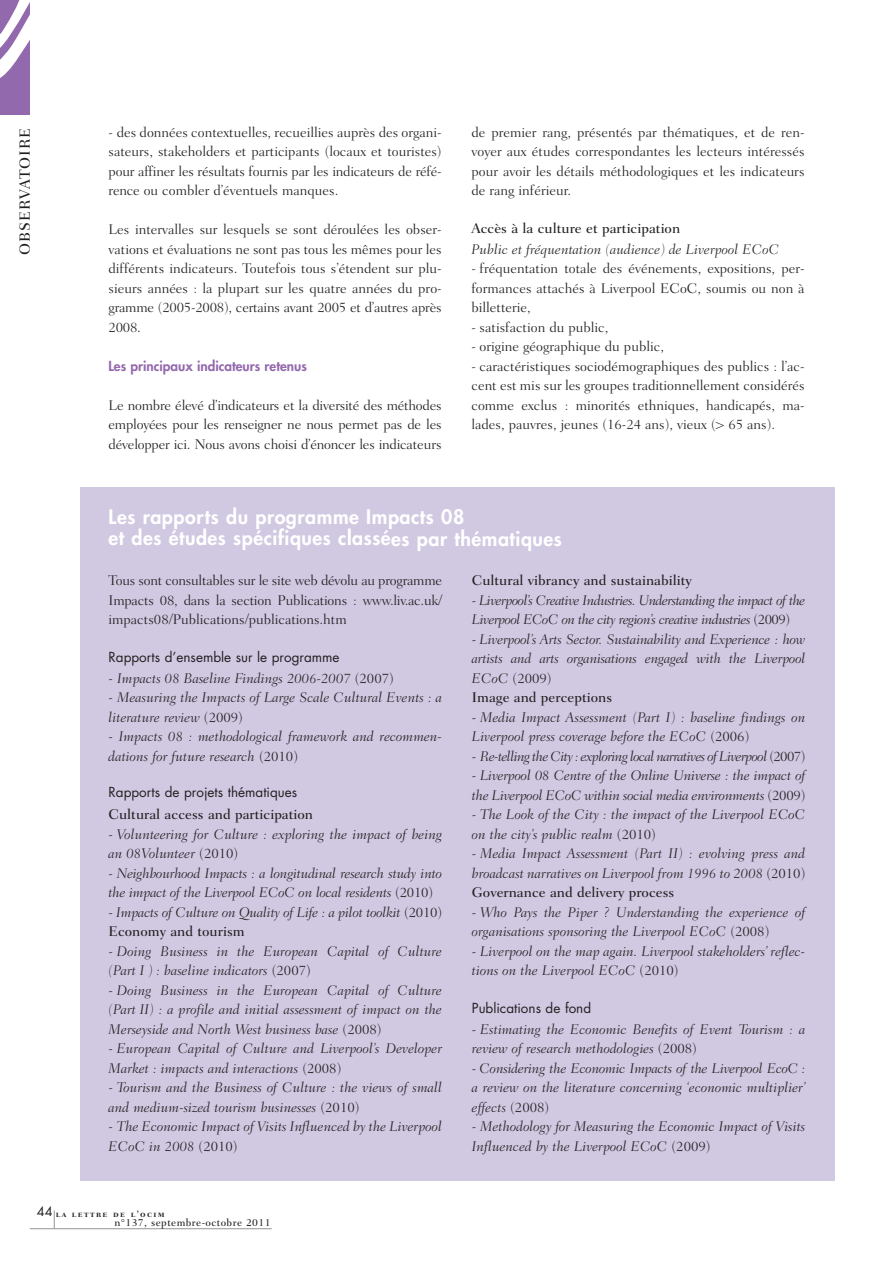
<style>
.page{position:relative;width:893px;height:1263px;background:#fff}
.page>*{position:absolute;margin:0;border:0;box-sizing:border-box;transform-origin:0 0}
.t1{font:800 19.5px/21.6px "Futura";letter-spacing:.03em;color:#fff}
.t2{font:15px "Fairfield LH Medium SC";letter-spacing:.07em;color:#231f20}
.t3{font:italic 300 14.25px/19.5px "Fairfield LH";color:#231f20}
.t4{font:300 14.25px/19.5px "Fairfield LH";color:#231f20;text-align:justify}
.t5{font:italic 300 14.25px/19.5px "Fairfield LH";letter-spacing:-.035em;color:#231f20}
.t6{font:500 14.25px "Fairfield LH";color:#231f20}
.t7{font:italic 300 14.25px "Fairfield LH";letter-spacing:-.04em;color:#231f20}
.t8{font:13.5px "Futura";color:#231f20}
.t9{font:800 13.5px "Futura";color:#9469ad}
.t10{font:12.75px "Futura";color:#231f20}
.t11{font:500 10.5px "Fairfield LH";letter-spacing:.04em;color:#231f20}
.t12{font:9px "Fairfield LH Bold SC";letter-spacing:.15em;color:#231f20}
.s1{font-style:normal}
.s2{font-weight:500;font-style:normal}
</style>
<div class="page">
<svg style="left:54px;top:1210px;width:1px;height:18px"></svg>
<hr style="left:30px;top:1228px;width:242px;height:1px;background:#939598">
<svg style="left:0;top:0;width:30px;height:115px"></svg>
<div style="left:81px;top:487px;width:754px;height:694px;background:#d1c8e2"></div>
<p class="t2" style="left:19px;top:255px;width:129px;rotate:-90deg">OBSERVATOIRE</p>
<p class="t4" style="left:109px;top:123px;width:335px">- des données contextuelles, recueillies auprès des organi&shy;sateurs, stakeholders et participants (locaux et touristes) pour affiner les résultats fournis par les indicateurs de réfé&shy;rence ou combler d’éventuels manques.</p>
<p class="t4" style="left:109px;top:221px;width:335px">Les intervalles sur lesquels se sont déroulées les obser&shy;vations et évaluations ne sont pas tous les mêmes pour les différents indicateurs. Toutefois tous s’étendent sur plu&shy;sieurs années : la plupart sur les quatre années du pro&shy;gramme (2005-2008), certains avant 2005 et d’autres après 2008.</p>
<p class="t9" style="left:109px;top:359px;width:200px">Les principaux indicateurs retenus</p>
<p class="t4" style="left:109px;top:396px;width:335px">Le nombre élevé d’indicateurs et la diversité des méthodes employées pour les renseigner ne nous permet pas de les développer ici. Nous avons choisi d’énoncer les indicateurs</p>
<p class="t4" style="left:471px;top:123px;width:335px">de premier rang, présentés par thématiques, et de ren&shy;voyer aux études correspondantes les lecteurs intéressés pour avoir les détails méthodologiques et les indicateurs de rang inférieur.</p>
<p class="t6" style="left:471px;top:222px;width:210px">Accès à la culture et participation</p>
<p class="t3" style="left:471px;top:240px;width:309px">Public et fréquentation (audience) de Liverpool ECoC</p>
<p class="t4" style="left:471px;top:260px;width:335px">- fréquentation totale des événements, expositions, per&shy;formances attachés à Liverpool ECoC, soumis ou non à billetterie,</p>
<p class="t4" style="left:471px;top:318px;width:139px">- satisfaction du public,</p>
<p class="t4" style="left:471px;top:338px;width:194px">- origine géographique du public,</p>
<p class="t4" style="left:471px;top:357px;width:335px">- caractéristiques sociodémographiques des publics : l’ac&shy;cent est mis sur les groupes traditionnellement considérés comme exclus : minorités ethniques, handicapés, ma&shy;lades, pauvres, jeunes (16-24 ans), vieux (&gt; 65 ans).</p>
<h1 class="t1" style="left:109px;top:507px;width:455px">Les rapports du programme Impacts 08<br>et des études spécifiques classées par thématiques</h1>
<p class="t4" style="left:109px;top:572px;width:335px">Tous sont consultables sur le site web dévolu au programme Impacts 08, dans la section Publications : www.liv.ac.uk/ impacts08/Publications/publications.htm</p>
<p class="t8" style="left:109px;top:650px;width:233px">Rapports d’ensemble sur le programme</p>
<p class="t3" style="left:109px;top:669px;width:287px"><span class="s1">-</span> Impacts 08 Baseline Findings 2006-2007 <span class="s1">(2007)</span></p>
<p class="t3" style="left:109px;top:689px;width:335px"><span class="s1">-</span> Measuring the Impacts of Large Scale Cultural Events : a literature review <span class="s1">(2009)</span></p>
<p class="t3" style="left:109px;top:728px;width:335px"><span class="s1">-</span> Impacts 08 : methodological framework and recommen&shy;dations for future research <span class="s1">(2010)</span></p>
<p class="t8" style="left:109px;top:785px;width:190px">Rapports de projets thématiques</p>
<p class="t6" style="left:109px;top:809px;width:206px">Cultural access and participation</p>
<p class="t3" style="left:109px;top:825px;width:335px"><span class="s1">-</span> Volunteering for Culture : exploring the impact of being an 08Volunteer <span class="s1">(2010)</span></p>
<p class="t3" style="left:109px;top:864px;width:335px"><span class="s1">-</span> Neighbourhood Impacts : a longitudinal research study into the impact of the Liverpool ECoC on local residents <span class="s1">(2010)</span></p>
<p class="t3" style="left:109px;top:903px;width:335px"><span class="s1">-</span> Impacts of Culture on Quality of Life : a pilot toolkit <span class="s1">(2010)<br></span><span class="s2">Economy and tourism</span></p>
<p class="t3" style="left:109px;top:942px;width:335px"><span class="s1">-</span> Doing Business in the European Capital of Culture (Part I ) : baseline indicators <span class="s1">(2007)</span></p>
<p class="t3" style="left:109px;top:981px;width:335px;text-align:justify"><span class="s1">-</span> Doing Business in the European Capital of Culture (Part II) : a profile and initial assessment of impact on the Merseyside and North West business base <span class="s1">(2008)</span></p>
<p class="t3" style="left:109px;top:1040px;width:335px"><span class="s1">-</span> European Capital of Culture and Liverpool’s Developer<br>Market : impacts and interactions <span class="s1">(2008)</span></p>
<p class="t3" style="left:109px;top:1079px;width:335px"><span class="s1">-</span> Tourism and the Business of Culture : the views of small and medium-sized tourism businesses <span class="s1">(2010)</span></p>
<p class="t3" style="left:109px;top:1118px;width:335px"><span class="s1">-</span> The Economic Impact of Visits Influenced by the Liverpool<br>ECoC in 2008 <span class="s1">(2010)</span></p>
<p class="t6" style="left:472px;top:575px;width:221px">Cultural vibrancy and sustainability</p>
<p class="t5" style="left:472px;top:591px;width:335px"><span class="s1">-</span> Liverpool’s Creative Industries. Understanding the impact of the<br>Liverpool ECoC on the city region’s creative industries <span class="s1">(2009)</span></p>
<p class="t3" style="left:472px;top:630px;width:335px"><span class="s1">-</span> Liverpool’s Arts Sector. Sustainability and Experience : how artists and arts organisations engaged with the Liverpool ECoC <span class="s1">(2009)<br></span><span class="s2">Image and perceptions</span></p>
<p class="t3" style="left:472px;top:708px;width:335px"><span class="s1">-</span> Media Impact Assessment (Part I) : baseline findings on<br>Liverpool press coverage before the ECoC <span class="s1">(2006)</span></p>
<p class="t7" style="left:472px;top:750px;width:335px"><span class="s1">-</span> Re-telling the City : exploring local narratives of Liverpool <span class="s1">(2007)</span></p>
<p class="t3" style="left:472px;top:767px;width:335px"><span class="s1">-</span> Liverpool 08 Centre of the Online Universe : the impact of the Liverpool ECoC within social media environments <span class="s1">(2009)</span></p>
<p class="t3" style="left:472px;top:806px;width:335px"><span class="s1">-</span> The Look of the City : the impact of the Liverpool ECoC on the city’s public realm <span class="s1">(2010)</span></p>
<p class="t3" style="left:472px;top:845px;width:335px;text-align:justify"><span class="s1">-</span> Media Impact Assessment (Part II) : evolving press and broadcast narratives on Liverpool from 1996 to 2008 <span class="s1">(2010)<br></span><span class="s2">Governance and delivery process</span></p>
<p class="t3" style="left:472px;top:903px;width:335px"><span class="s1">-</span> Who Pays the Piper ? Understanding the experience of organisations sponsoring the Liverpool ECoC <span class="s1">(2008)</span></p>
<p class="t3" style="left:472px;top:942px;width:335px"><span class="s1">-</span> Liverpool on the map again. Liverpool stakeholders’ reflec&shy;tions on the Liverpool ECoC <span class="s1">(2010)</span></p>
<p class="t8" style="left:472px;top:1001px;width:121px">Publications de fond</p>
<p class="t3" style="left:472px;top:1020px;width:335px"><span class="s1">-</span> Estimating the Economic Benefits of Event Tourism : a review of research methodologies <span class="s1">(2008)</span></p>
<p class="t3" style="left:472px;top:1059px;width:335px;text-align:justify"><span class="s1">-</span> Considering the Economic Impacts of the Liverpool EcoC : a review on the literature concerning ‘economic multiplier’ effects <span class="s1">(2008)</span></p>
<p class="t3" style="left:472px;top:1118px;width:335px"><span class="s1">-</span> Methodology for Measuring the Economic Impact of Visits<br>Influenced by the Liverpool ECoC <span class="s1">(2009)</span></p>
<p class="t10" style="left:37px;top:1205px;width:17px">44</p>
<p class="t12" style="left:56px;top:1210px;width:110px">la lettre de l’ocim</p>
<p class="t11" style="left:114px;top:1218px;width:158px">n°137, septembre-octobre 2011</p>
</div>
